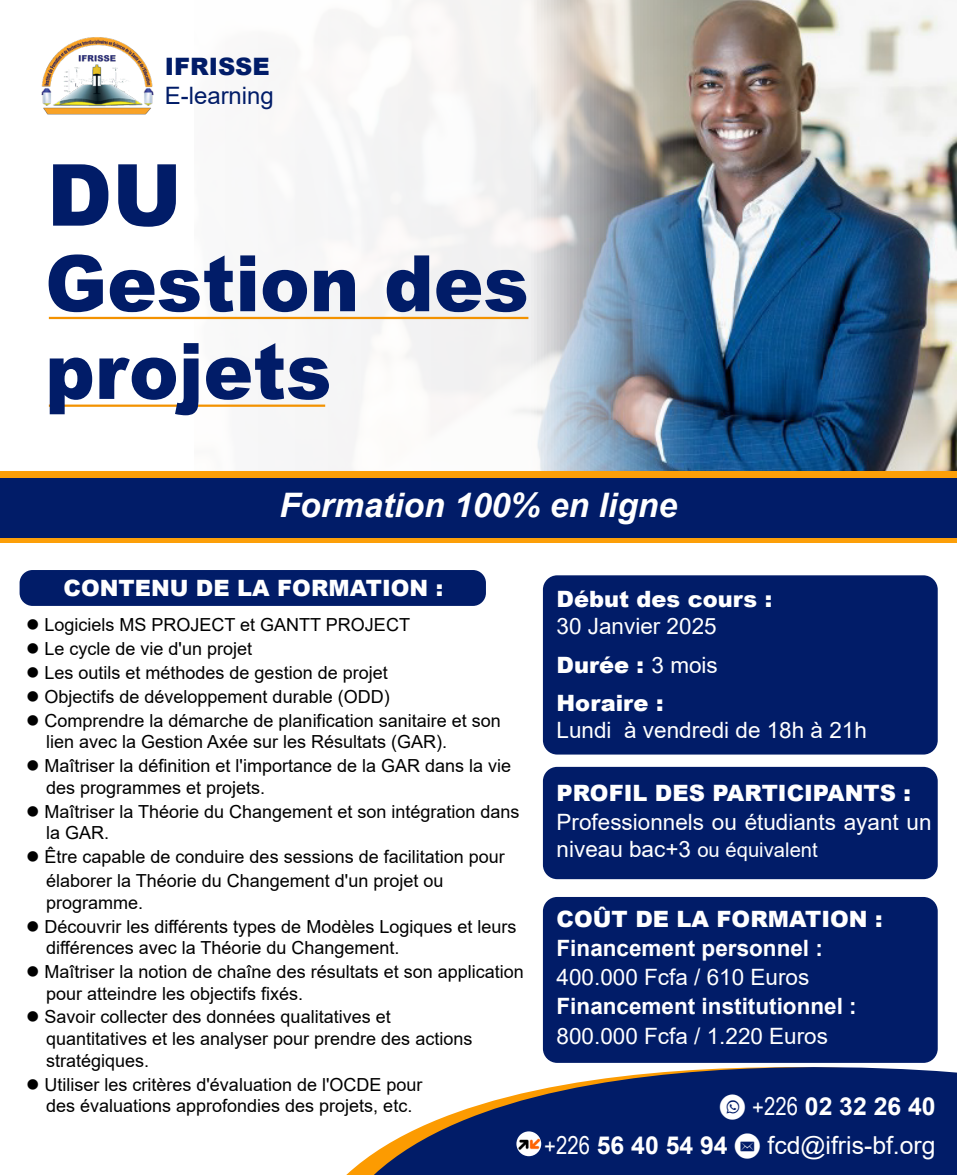
<style>
.page{position:relative;width:957px;height:1175px;background:#fff}
.page>*{position:absolute;margin:0;border:0;box-sizing:border-box;transform-origin:0 0}
.t1{font:900 85.73px "Arial";color:#011c68}
.t2{font:900 77.85px/87.8px "Arial";color:#011c68;scale:.95 1}
.t3{font:italic 700 33.75px "Arial";color:#fff}
.t4{font:700 24.75px/39.1px "Arial";color:#fff;text-align:right}
.t5{font:23.85px "Arial";color:#011c68}
.t6{font:900 23.85px "Arial";color:#011c68}
.t7{font:22.5px/38.2px "Arial";color:#fff;text-align:justify}
.t8{font:900 22.5px "Arial";color:#fff}
.t9{font:700 22.5px "Arial";color:#fff}
.t10{font:20.25px "Arial";color:#fff}
.t11{font:18px/21.6px "Arial";color:#000}
.s1{font-weight:900}
.s2{font-size:22.5px}
.s3{font-family:"Social Media Circled";font-weight:400}
.s4{font-family:"Arial Narrow";font-weight:400}
.s5{font-weight:400}
</style>
<div class="page">
<img style="left:812px;top:0;width:145px;height:471px">
<img style="left:48px;top:0;width:764px;height:471px">
<hr style="left:49px;top:317px;width:479px;height:2px;background:#f39200">
<hr style="left:49px;top:404px;width:276px;height:3px;background:#f39200">
<div style="left:0;top:471px;width:957px;height:8px;background:#fc9f08"></div>
<svg style="left:0;top:537px;width:957px;height:5px;background:#c9841b"></svg>
<div style="left:0;top:478px;width:957px;height:59px;background:#011c68"></div>
<img style="left:41px;top:35px;width:114px;height:80px">
<div style="left:543px;top:767px;width:394px;height:112px;background:#011c68;border-radius:14px"></div>
<div style="left:543px;top:575px;width:394px;height:179px;background:#011c68;border-radius:14px"></div>
<div style="left:543px;top:897px;width:394px;height:166px;background:#011c68;border-radius:14px"></div>
<svg style="left:346px;top:1013px;width:611px;height:162px;fill:#011c68"></svg>
<img style="left:516px;top:1131px;width:25px;height:25px;border-radius:12px">
<div style="left:20px;top:570px;width:466px;height:36px;background:#011c68;border-radius:13px"></div>
<h3 class="t6" style="left:165px;top:49px;width:107px">IFRISSE</h3>
<h3 class="t5" style="left:165px;top:79px;width:111px">E-learning</h3>
<h1 class="t1" style="left:47px;top:133px;width:137px">DU</h1>
<h2 class="t2" style="left:45px;top:237px;width:510px">Gestion des projets</h2>
<h3 class="t3" style="left:280px;top:483px;width:399px">Formation 100% en ligne</h3>
<p class="t8" style="left:63px;top:572px;width:381px">CONTENU DE LA FORMATION :</p>
<p class="t11" style="left:26px;top:614px;width:385px">● Logiciels MS PROJECT et GANTT PROJECT</p>
<p class="t11" style="left:26px;top:638px;width:227px">● Le cycle de vie d'un projet</p>
<p class="t11" style="left:26px;top:662px;width:363px">● Les outils et méthodes de gestion de projet</p>
<p class="t11" style="left:26px;top:686px;width:365px">● Objectifs de développement durable (ODD)</p>
<p class="t11" style="left:46px;top:709px;width:456px;text-indent:-20px">● Comprendre la démarche de planification sanitaire et son lien avec la Gestion Axée sur les Résultats (GAR).</p>
<p class="t11" style="left:46px;top:755px;width:467px;text-indent:-20px">● Maîtriser la définition et l'importance de la GAR dans la vie des programmes et projets.</p>
<p class="t11" style="left:46px;top:800px;width:475px;text-indent:-20px">● Maîtriser la Théorie du Changement et son intégration dans la GAR.</p>
<p class="t11" style="left:46px;top:845px;width:460px;line-height:23.8px;text-indent:-20px">● Être capable de conduire des sessions de facilitation pour élaborer la Théorie du Changement d'un projet ou</p>
<p class="t11" style="left:46px;top:891px;width:99px">programme.</p>
<p class="t11" style="left:46px;top:915px;width:472px;text-indent:-20px">● Découvrir les différents types de Modèles Logiques et leurs différences avec la Théorie du Changement.</p>
<p class="t11" style="left:46px;top:960px;width:479px;text-indent:-20px">● Maîtriser la notion de chaîne des résultats et son application pour atteindre les objectifs fixés.</p>
<p class="t11" style="left:46px;top:1006px;width:428px;text-indent:-20px">● Savoir collecter des données qualitatives et quantitatives et les analyser pour prendre des actions stratégiques.</p>
<p class="t11" style="left:26px;top:1073px;width:398px;text-align:center">● Utiliser les critères d'évaluation de l'OCDE pour des évaluations approfondies des projets, etc.</p>
<p class="t8" style="left:556px;top:583px;width:217px">Début des cours :</p>
<p class="t7" style="left:556px;top:607px;width:163px">30 Janvier 2025<br><span class="s1">Durée :</span> 3 mois <span class="s1">Horaire :</span></p>
<p class="t7" style="left:556px;top:710px;width:312px">Lundi à vendredi de 18h à 21h</p>
<p class="t8" style="left:556px;top:776px;width:356px">PROFIL DES PARTICIPANTS :</p>
<p class="t7" style="left:556px;top:803px;width:376px">Professionnels ou étudiants ayant un</p>
<p class="t10" style="left:556px;top:836px;width:263px"><span class="s2">niveau bac+3</span> ou équivalent</p>
<p class="t8" style="left:556px;top:902px;width:327px">COÛT DE LA FORMATION :</p>
<p class="t9" style="left:556px;top:932px;width:268px">Financement personnel :</p>
<p class="t7" style="left:556px;top:958px;width:254px">400.000 Fcfa / 610 Euros</p>
<p class="t9" style="left:556px;top:990px;width:302px">Financement institutionnel :</p>
<p class="t7" style="left:556px;top:1016px;width:273px">800.000 Fcfa / 1.220 Euros</p>
<h3 class="t4" style="left:544px;top:1086px;width:393px"><span class="s3">L</span> <span class="s4">+226</span> 02 32 26 40<br><span class="s4">+226</span> 56 40 54 94 <span class="s3">k</span> <span class="s5">fcd@ifris-bf.org</span></h3>
</div>
